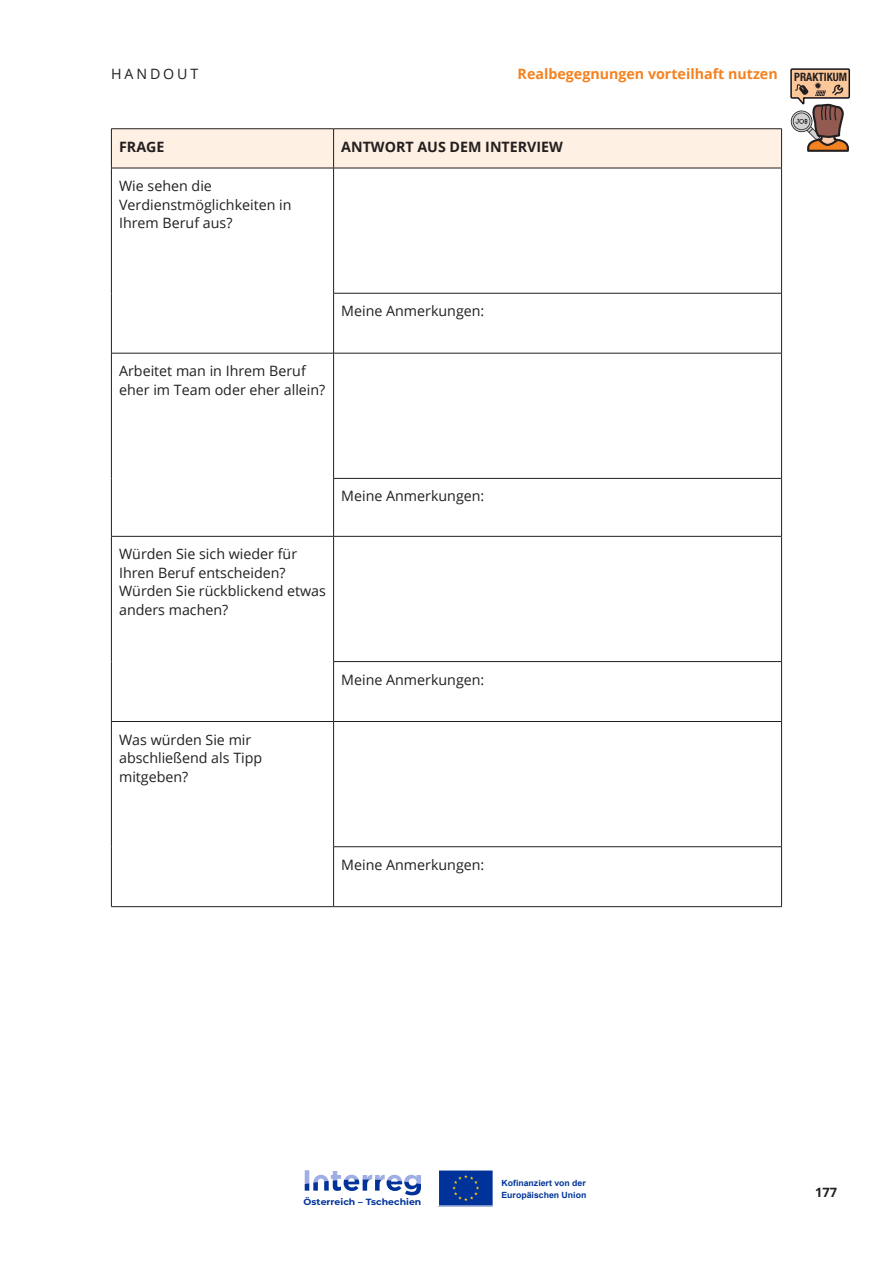
<style>
.page{position:relative;width:893px;height:1263px;background:#fff}
.page>*{position:absolute;margin:0;border:0;box-sizing:border-box;transform-origin:0 0}
.t1{font:14.25px/18.5px "Open Sans";color:#231f20}
.t2{font:700 14.25px "Open Sans";color:#f58220}
.t3{font:700 14.25px "Open Sans";color:#231f20}
.t4{font:14.25px "Open Sans";letter-spacing:.2em;color:#231f20}
.t5{font:700 12.9px "Open Sans";color:#231f20}
.t6{font:700 9px "Montserrat";letter-spacing:.005em;color:#039;scale:1.05 1}
.t7{font:700 8.55px/11.9px "Arial";color:#039}
</style>
<div class="page">
<svg style="left:305px;top:1170px;width:116px;height:25px"></svg>
<svg style="left:438px;top:1170px;width:55px;height:37px;background:#17449c"></svg>
<svg style="left:790px;top:68px;width:60px;height:84px"></svg>
<div style="left:112px;top:129px;width:669px;height:39px;background:#fef0e2"></div>
<hr style="left:111px;top:128px;width:223px;height:1px;background:#231f20">
<hr style="left:111px;top:129px;width:1px;height:39px;background:#231f20">
<hr style="left:334px;top:128px;width:448px;height:1px;background:#231f20">
<hr style="left:333px;top:129px;width:1px;height:39px;background:#231f20">
<hr style="left:781px;top:129px;width:1px;height:39px;background:#231f20">
<hr style="left:111px;top:168px;width:223px;height:1px;background:#231f20">
<hr style="left:111px;top:168px;width:1px;height:125px;background:#231f20">
<hr style="left:111px;top:293px;width:1px;height:60px;background:#231f20">
<hr style="left:334px;top:168px;width:448px;height:1px;background:#231f20">
<hr style="left:333px;top:168px;width:1px;height:125px;background:#231f20">
<hr style="left:781px;top:168px;width:1px;height:125px;background:#231f20">
<hr style="left:333px;top:293px;width:449px;height:1px;background:#231f20">
<hr style="left:333px;top:293px;width:1px;height:60px;background:#231f20">
<hr style="left:781px;top:293px;width:1px;height:60px;background:#231f20">
<hr style="left:111px;top:353px;width:223px;height:1px;background:#231f20">
<hr style="left:111px;top:353px;width:1px;height:125px;background:#231f20">
<hr style="left:111px;top:478px;width:1px;height:58px;background:#231f20">
<hr style="left:334px;top:353px;width:448px;height:1px;background:#231f20">
<hr style="left:333px;top:353px;width:1px;height:125px;background:#231f20">
<hr style="left:781px;top:353px;width:1px;height:125px;background:#231f20">
<hr style="left:333px;top:478px;width:449px;height:1px;background:#231f20">
<hr style="left:333px;top:479px;width:1px;height:57px;background:#231f20">
<hr style="left:781px;top:479px;width:1px;height:57px;background:#231f20">
<hr style="left:111px;top:536px;width:223px;height:1px;background:#231f20">
<hr style="left:111px;top:536px;width:1px;height:125px;background:#231f20">
<hr style="left:111px;top:661px;width:1px;height:60px;background:#231f20">
<hr style="left:334px;top:536px;width:448px;height:1px;background:#231f20">
<hr style="left:333px;top:536px;width:1px;height:125px;background:#231f20">
<hr style="left:781px;top:536px;width:1px;height:125px;background:#231f20">
<hr style="left:333px;top:661px;width:449px;height:1px;background:#231f20">
<hr style="left:333px;top:662px;width:1px;height:59px;background:#231f20">
<hr style="left:781px;top:662px;width:1px;height:59px;background:#231f20">
<hr style="left:111px;top:721px;width:223px;height:1px;background:#231f20">
<hr style="left:111px;top:722px;width:1px;height:125px;background:#231f20">
<hr style="left:111px;top:847px;width:1px;height:59px;background:#231f20">
<hr style="left:111px;top:906px;width:223px;height:1px;background:#231f20">
<hr style="left:334px;top:721px;width:448px;height:1px;background:#231f20">
<hr style="left:333px;top:722px;width:1px;height:124px;background:#231f20">
<hr style="left:781px;top:722px;width:1px;height:124px;background:#231f20">
<hr style="left:333px;top:846px;width:449px;height:1px;background:#231f20">
<hr style="left:333px;top:847px;width:1px;height:59px;background:#231f20">
<hr style="left:781px;top:847px;width:1px;height:59px;background:#231f20">
<hr style="left:334px;top:906px;width:448px;height:1px;background:#231f20">
<p class="t4" style="left:111px;top:64px;width:89px">HANDOUT</p>
<p class="t2" style="left:518px;top:64px;width:331px">Realbegegnungen vorteilhaft nutzen <sub>PRAKTIKUM</sub></p>
<p class="t3" style="left:119px;top:137px;width:47px">FRAGE</p>
<p class="t3" style="left:341px;top:137px;width:223px">ANTWORT AUS DEM INTERVIEW</p>
<p class="t1" style="left:119px;top:176px;width:174px">Wie sehen die<br>Verdienstmöglichkeiten in<br>Ihrem Beruf aus?</p>
<p class="t1" style="left:341px;top:301px;width:145px">Meine Anmerkungen:</p>
<p class="t1" style="left:119px;top:361px;width:208px">Arbeitet man in Ihrem Beruf eher im Team oder eher allein?</p>
<p class="t1" style="left:119px;top:545px;width:208px">Würden Sie sich wieder für<br>Ihren Beruf entscheiden?<br>Würden Sie rückblickend etwas anders machen?</p>
<p class="t1" style="left:341px;top:487px;width:145px">Meine Anmerkungen:</p>
<p class="t1" style="left:119px;top:730px;width:145px">Was würden Sie mir abschließend als Tipp mitgeben?</p>
<p class="t1" style="left:341px;top:670px;width:145px">Meine Anmerkungen:</p>
<p class="t1" style="left:341px;top:855px;width:145px">Meine Anmerkungen:</p>
<p class="t6" style="left:303px;top:1195px;width:114px">Österreich – Tschechien</p>
<p class="t7" style="left:501px;top:1177px;width:86px">Kofinanziert von der<br>Europäischen Union</p>
<p class="t5" style="left:815px;top:1183px;width:23px">177</p>
</div>
